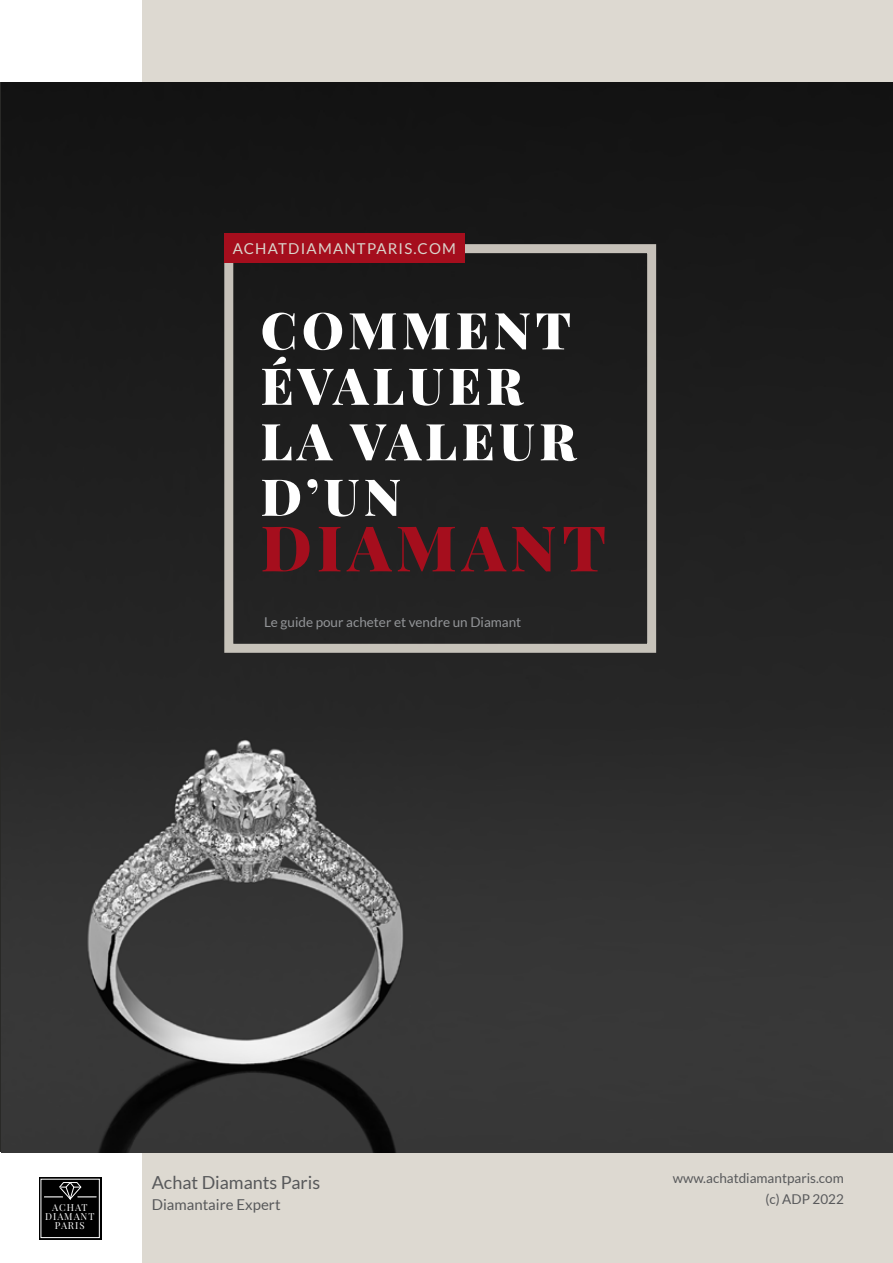
<style>
.page{position:relative;width:893px;height:1263px;background:#fff}
.page>*{position:absolute;margin:0;border:0;box-sizing:border-box;transform-origin:0 0}
.t1{font:900 63px "Playfair Display";letter-spacing:.085em;color:#a50e1d}
.t2{font:900 51px/55.5px "Playfair Display";letter-spacing:.09em;color:#fff}
.t3{font:18px "Lato";color:#58595b}
.t4{font:15px "Lato";letter-spacing:.08em;color:#dad5cc}
.t5{font:15px "Lato";color:#58595b}
.t6{font:13.5px/21px "Lato";color:#58595b;text-align:right}
.t7{font:13.5px "Lato";color:#939598}
.t8{font:9.75px/9.3px "Playfair Display";letter-spacing:.095em;color:#fff;text-align:center}
</style>
<div class="page">
<div style="left:142px;top:0;width:751px;height:1263px;background:#dad5cc"></div>
<img style="left:2px;top:82px;width:891px;height:1070px">
<div style="left:224px;top:244px;width:432px;height:409px;border:9px solid #dad5cc"></div>
<svg style="left:39px;top:1177px;width:62px;height:62px;background:#141414"></svg>
<svg style="left:44px;top:1182px;width:52px;height:17px"></svg>
<div style="left:224px;top:234px;width:240px;height:29px;background:#a50e1d"></div>
<p class="t4" style="left:233px;top:241px;width:225px">ACHATDIAMANTPARIS.COM</p>
<h2 class="t2" style="left:261px;top:302px;width:317px">COMMENT<br>ÉVALUER<br>LA VALEUR<br>D’UN</h2>
<h1 class="t1" style="left:261px;top:507px;width:347px">DIAMANT</h1>
<p class="t7" style="left:264px;top:614px;width:259px">Le guide pour acheter et vendre un Diamant</p>
<p class="t8" style="left:45px;top:1202px;width:51px">ACHAT<br>DIAMANT<br>PARIS</p>
<h3 class="t3" style="left:152px;top:1173px;width:170px">Achat Diamants Paris</h3>
<p class="t5" style="left:152px;top:1196px;width:130px">Diamantaire Expert</p>
<p class="t6" style="left:673px;top:1168px;width:173px">www.achatdiamantparis.com (c) ADP 2022</p>
</div>
